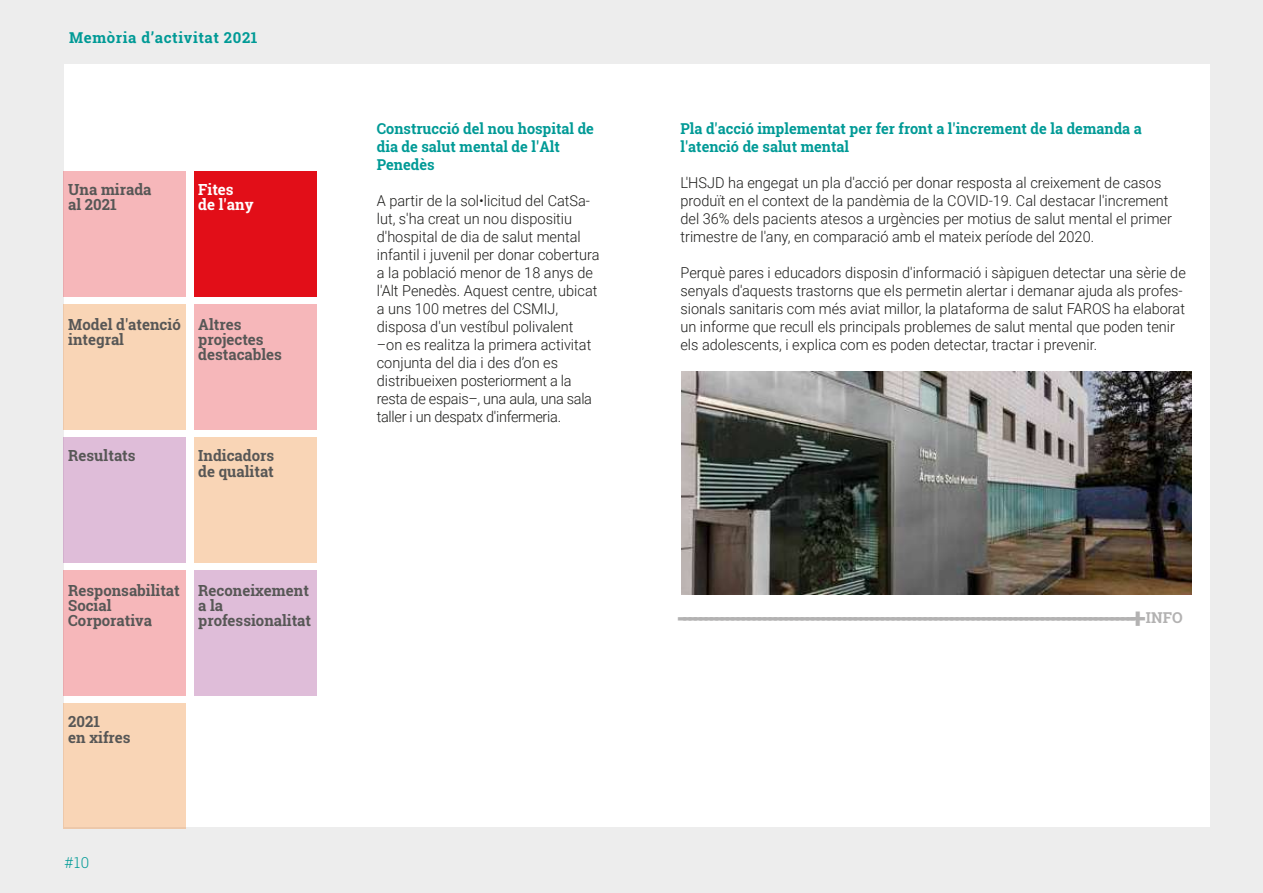
<style>
.page{position:relative;width:1263px;height:893px;background:#ededed}
.page>*{position:absolute;margin:0;border:0;box-sizing:border-box;transform-origin:0 0}
.t1{font:700 30px "Roboto Slab";color:#b3b2b2}
.t2{font:700 15.3px/15.3px "Roboto Slab";color:#575756}
.t3{font:700 15.3px/15.3px "Roboto Slab";color:#fff}
.t4{font:300 15px/18px "Roboto";color:#1d1d1b}
.t5{font:700 15px/18px "Roboto Slab";color:#009a96}
.t6{font:700 15px "Roboto Slab";letter-spacing:.04em;color:#009a96}
.t7{font:300 15px "Roboto Slab";color:#009a96}
.s1{font-size:27px}
.s2{font-size:15px}
</style>
<div class="page">
<div style="left:64px;top:64px;width:1146px;height:762px;background:#fff"></div>
<img style="left:681px;top:372px;width:510px;height:222px">
<div style="left:63px;top:171px;width:123px;height:125px;background:#f6b7ba"></div>
<div style="left:194px;top:171px;width:122px;height:125px;background:#e20e18"></div>
<div style="left:63px;top:304px;width:123px;height:125px;background:#f9d5b6"></div>
<div style="left:194px;top:304px;width:122px;height:125px;background:#f6b7ba"></div>
<div style="left:63px;top:437px;width:123px;height:125px;background:#dfbdd9"></div>
<div style="left:194px;top:437px;width:122px;height:125px;background:#f9d5b6"></div>
<div style="left:63px;top:570px;width:123px;height:125px;background:#f6b7ba"></div>
<div style="left:194px;top:570px;width:122px;height:125px;background:#dfbdd9"></div>
<div style="left:63px;top:703px;width:123px;height:126px;background:#f9d5b6"></div>
<p class="t6" style="left:69px;top:28px;width:190px">Memòria d’activitat 2021</p>
<p class="t2" style="left:68px;top:182px;width:85px">Una mirada al 2021</p>
<p class="t3" style="left:198px;top:182px;width:57px">Fites de l'any</p>
<p class="t2" style="left:68px;top:316px;width:114px">Model d'atenció integral</p>
<p class="t2" style="left:198px;top:316px;width:85px">Altres projectes destacables</p>
<p class="t2" style="left:68px;top:448px;width:69px">Resultats</p>
<p class="t2" style="left:198px;top:448px;width:77px">Indicadors de qualitat</p>
<p class="t2" style="left:68px;top:582px;width:113px">Responsabilitat<br>Social<br>Corporativa</p>
<p class="t2" style="left:198px;top:582px;width:114px">Reconeixement a la professionalitat</p>
<p class="t2" style="left:68px;top:714px;width:64px">2021<br>en xifres</p>
<p class="t7" style="left:65px;top:853px;width:26px">#10</p>
<p class="t5" style="left:377px;top:119px;width:219px">Construcció del nou hospital de dia de salut mental de l'Alt<br>Penedès</p>
<p class="t4" style="left:377px;top:191px;width:224px">A partir de la sol•licitud del CatSa&shy;lut, s'ha creat un nou dispositiu d'hospital de dia de salut mental infantil i juvenil per donar cobertura a la població menor de 18 anys de l'Alt Penedès. Aquest centre, ubicat a uns 100 metres del CSMIJ, disposa d'un vestíbul polivalent –on es realitza la primera activitat conjunta del dia i des d’on es distribueixen posteriorment a la resta de espais–, una aula, una sala taller i un despatx d'infermeria.</p>
<p class="t5" style="left:680px;top:119px;width:463px">Pla d'acció implementat per fer front a l'increment de la demanda a l'atenció de salut mental</p>
<p class="t4" style="left:680px;top:173px;width:493px">L'HSJD ha engegat un pla d'acció per donar resposta al creixement de casos produït en el context de la pandèmia de la COVID-19. Cal destacar l'increment del 36% dels pacients atesos a urgències per motius de salut mental el primer trimestre de l'any, en comparació amb el mateix període del 2020.</p>
<p class="t4" style="left:680px;top:263px;width:507px">Perquè pares i educadors disposin d'informació i sàpiguen detectar una sèrie de senyals d'aquests trastorns que els permetin alertar i demanar ajuda als profes&shy;sionals sanitaris com més aviat millor, la plataforma de salut FAROS ha elaborat un informe que recull els principals problemes de salut mental que poden tenir els adolescents, i explica com es poden detectar, tractar i prevenir.</p>
<h1 class="t1" style="left:676px;top:596px;width:508px">-------------------------------------------------------------------------------------<span class="s1">+</span> <span class="s2">I N F O</span></h1>
</div>
